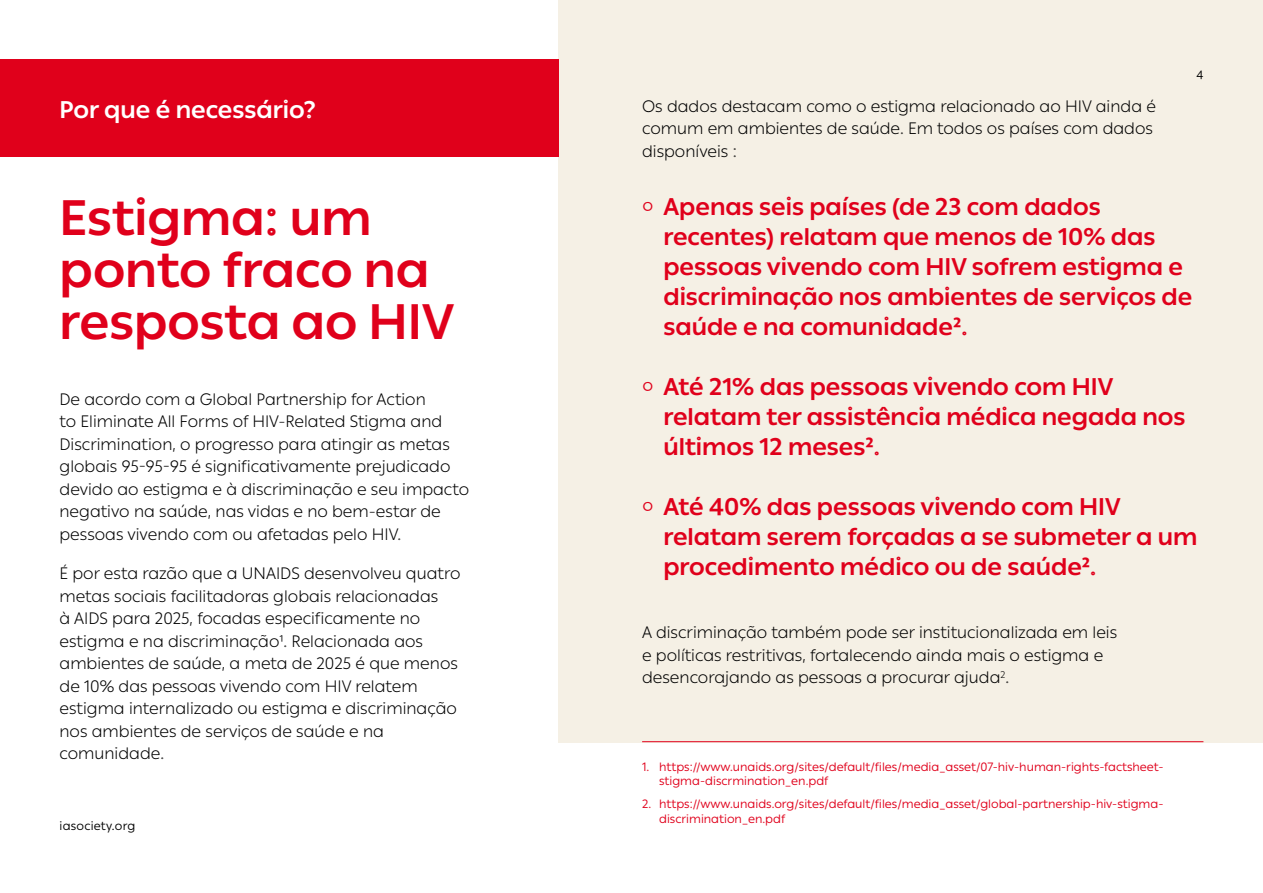
<style>
.page{position:relative;width:1263px;height:893px;background:#fff}
.page>*{position:absolute;margin:0;border:0;box-sizing:border-box;transform-origin:0 0}
.t1{font:700 49.5px/51.9px "IAS Ribbon Sans";color:#e0001b}
.t2{font:700 24px/30px "IAS Ribbon Sans";color:#e0001b}
.t3{font:700 24px "IAS Ribbon Sans";color:#fff}
.t4{font:300 16.5px/22.5px "IAS Ribbon Sans";color:#000}
.t5{font:12px/14.4px "IAS Ribbon Sans";color:#e0001b}
.t6{font:12px "IAS Ribbon Sans";letter-spacing:.02em;color:#000}
.s1{font-weight:300}
</style>
<div class="page">
<div style="left:559px;top:0;width:704px;height:742px;background:#f5f0e5"></div>
<hr style="left:642px;top:741px;width:561px;height:1px;background:#e0001b">
<div style="left:0;top:60px;width:559px;height:97px;background:#e0001b"></div>
<h2 class="t3" style="left:60px;top:91px;width:257px">Por que é necessário?</h2>
<h1 class="t1" style="left:60px;top:189px;width:396px">Estigma: um ponto fraco na resposta ao HIV</h1>
<p class="t4" style="left:60px;top:387px;width:411px">De acordo com a Global Partnership for Action<br>to Eliminate All Forms of HIV-Related Stigma and Discrimination, o progresso para atingir as metas globais 95-95-95 é significativamente prejudicado devido ao estigma e à discriminação e seu impacto negativo na saúde, nas vidas e no bem-estar de pessoas vivendo com ou afetadas pelo HIV.</p>
<p class="t4" style="left:60px;top:562px;width:402px">É por esta razão que a UNAIDS desenvolveu quatro metas sociais facilitadoras globais relacionadas<br>à AIDS para 2025, focadas especificamente no estigma e na discriminação¹. Relacionada aos ambientes de saúde, a meta de 2025 é que menos de 10% das pessoas vivendo com HIV relatem estigma internalizado ou estigma e discriminação nos ambientes de serviços de saúde e na comunidade.</p>
<p class="t6" style="left:60px;top:817px;width:77px">iasociety.org</p>
<p class="t4" style="left:642px;top:94px;width:515px">Os dados destacam como o estigma relacionado ao HIV ainda é comum em ambientes de saúde. Em todos os países com dados disponíveis :</p>
<p class="t6" style="left:1196px;top:66px;width:8px">4</p>
<h2 class="t2" style="left:663px;top:190px;width:530px;text-indent:-21px"><span class="s1">°</span> Apenas seis países (de 23 com dados recentes) relatam que menos de 10% das pessoas vivendo com HIV sofrem estigma e discriminação nos ambientes de serviços de saúde e na comunidade².</h2>
<h2 class="t2" style="left:663px;top:370px;width:524px;text-indent:-21px"><span class="s1">°</span> Até 21% das pessoas vivendo com HIV relatam ter assistência médica negada nos últimos 12 meses².</h2>
<h2 class="t2" style="left:663px;top:490px;width:536px;text-indent:-21px"><span class="s1">°</span> Até 40% das pessoas vivendo com HIV relatam serem forçadas a se submeter a um procedimento médico ou de saúde².</h2>
<p class="t4" style="left:642px;top:620px;width:477px">A discriminação também pode ser institucionalizada em leis e políticas restritivas, fortalecendo ainda mais o estigma e desencorajando as pessoas a procurar ajuda<sup>2</sup>.</p>
<p class="t5" style="left:659px;top:759px;width:506px;text-indent:-17px">1. https://www.unaids.org/sites/default/files/media_asset/07-hiv-human-rights-factsheet&shy;stigma-discrmination_en.pdf</p>
<p class="t5" style="left:659px;top:796px;width:506px;text-indent:-17px">2. https://www.unaids.org/sites/default/files/media_asset/global-partnership-hiv-stigma&shy;discrimination_en.pdf</p>
</div>
